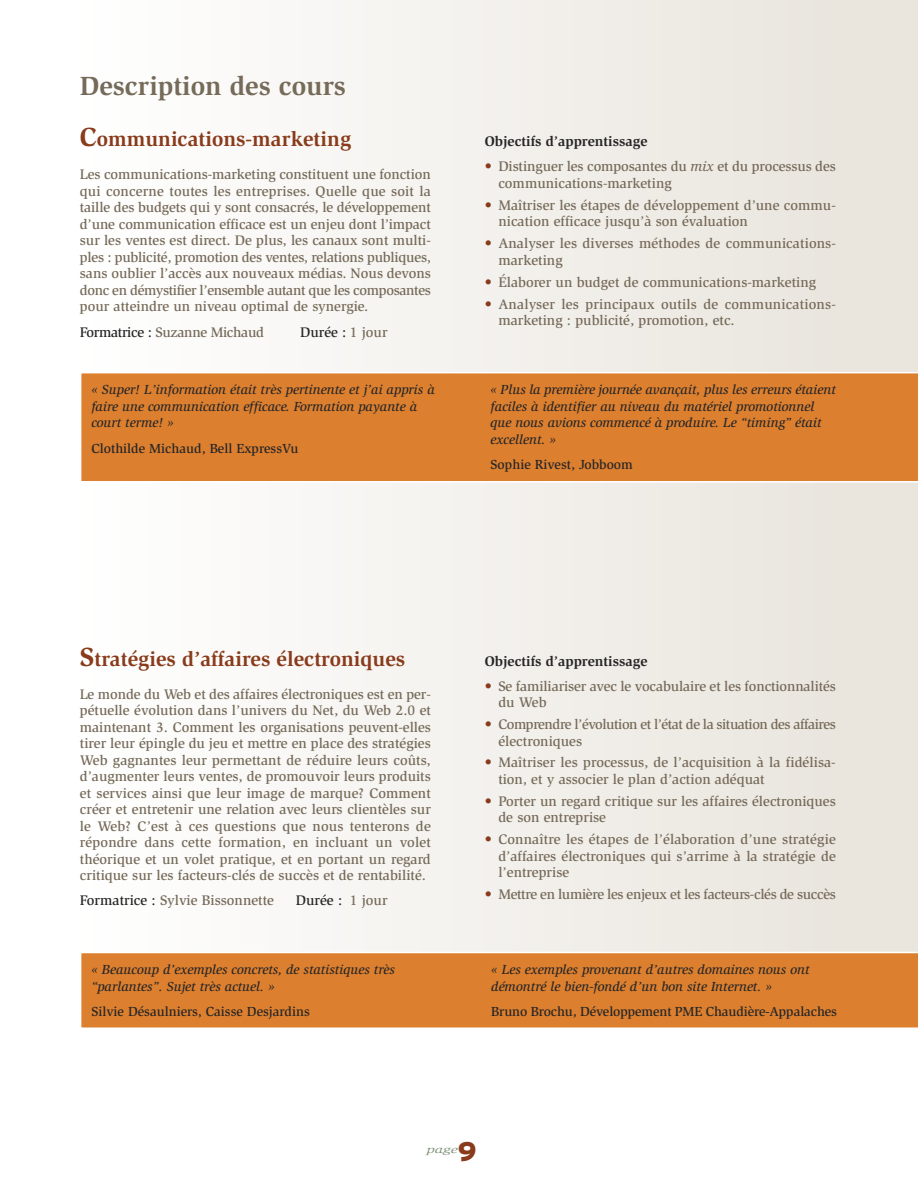
<style>
.page{position:relative;width:918px;height:1188px;background:#fff}
.page>*{position:absolute;margin:0;border:0;box-sizing:border-box;transform-origin:0 0}
.t1{font:700 27px "Slimbach";color:#766a59}
.t2{font:900 27px "Interstate";color:#893b1b}
.t3{font:700 21px "Slimbach";color:#893b1b}
.t4{font:500 14.25px/16.5px "Slimbach";color:#766a59}
.t5{font:500 14.25px "Slimbach";letter-spacing:-.025em;color:#766a59}
.t6{font:500 14.25px/16.5px "Slimbach";letter-spacing:-.03em;color:#766a59}
.t7{font:700 14.25px "Slimbach";color:#272627}
.t8{font:500 14.25px "Slimbach";color:#272627}
.t9{font:italic 500 13.5px/16.5px "Slimbach";color:#272627}
.t10{font:500 13.5px "Slimbach";color:#272627}
.t11{font:italic 10.5px "Slimbach";color:#7a8e75;scale:1.5 1}
.s1{font-size:27px}
.s2{color:#272627}
.s3{color:#766a59}
.s4{color:#893b1b}
.s5{font-style:italic}
</style>
<div class="page">
<div style="left:836px;top:0;width:82px;height:991px;background:#eae6de"></div>
<div style="left:80px;top:0;width:756px;height:989px;background:linear-gradient(to right,#fff,#eae6de)"></div>
<div style="left:80px;top:372px;width:838px;height:111px;background:#dc7f2f"></div>
<div style="left:80px;top:952px;width:838px;height:76px;background:#dc7f2f"></div>
<h1 class="t1" style="left:80px;top:75px;width:267px">Description des cours</h1>
<h2 class="t3" style="left:80px;top:131px;width:273px"><span class="s1">C</span>ommunications-marketing</h2>
<p class="t4" style="left:80px;top:168px;width:353px;text-align:justify">Les communications-marketing constituent une fonction qui concerne toutes les entreprises. Quelle que soit la taille des budgets qui y sont consacrés, le développement d’une communication efficace est un enjeu dont l’impact sur les ventes est direct. De plus, les canaux sont multi&shy;ples : publicité, promotion des ventes, relations publiques, sans oublier l’accès aux nouveaux médias. Nous devons donc en démystifier l’ensemble autant que les composantes pour atteindre un niveau optimal de synergie.</p>
<p class="t5" style="left:80px;top:326px;width:186px"><span class="s2">Formatrice :</span> Suzanne Michaud</p>
<p class="t8" style="left:300px;top:326px;width:89px">Durée : <span class="s3">1 jour</span></p>
<p class="t9" style="left:91px;top:383px;width:345px">« Super! L’information était très pertinente et j’ai appris à faire une communication efficace. Formation payante à court terme! »</p>
<p class="t10" style="left:91px;top:443px;width:208px">Clothilde Michaud, Bell ExpressVu</p>
<p class="t7" style="left:485px;top:136px;width:164px">Objectifs d’apprentissage</p>
<p class="t4" style="left:498px;top:159px;width:339px;text-indent:-14px"><span class="s4">•</span> Distinguer les composantes du <span class="s5">mix</span> et du processus des communications-marketing</p>
<p class="t4" style="left:498px;top:198px;width:339px;text-indent:-14px"><span class="s4">•</span> Maîtriser les étapes de développement d’une commu&shy;nication efficace jusqu’à son évaluation</p>
<p class="t4" style="left:498px;top:236px;width:339px;text-indent:-13px"><span class="s4">•</span> Analyser les diverses méthodes de communications&shy;marketing</p>
<p class="t4" style="left:485px;top:275px;width:333px"><span class="s4">•</span> Élaborer un budget de communications-marketing</p>
<p class="t4" style="left:498px;top:297px;width:339px;text-indent:-14px"><span class="s4">•</span> Analyser les principaux outils de communications&shy;marketing : publicité, promotion, etc.</p>
<p class="t9" style="left:491px;top:383px;width:347px">« Plus la première journée avançait, plus les erreurs étaient faciles à identifier au niveau du matériel promotionnel que nous avions commencé à produire. Le “timing” était excellent. »</p>
<p class="t10" style="left:491px;top:459px;width:144px">Sophie Rivest, Jobboom</p>
<h2 class="t3" style="left:80px;top:651px;width:327px"><span class="s1">S</span>tratégies d’affaires électroniques</h2>
<p class="t4" style="left:80px;top:687px;width:353px;text-align:justify">Le monde du Web et des affaires électroniques est en per&shy;pétuelle évolution dans l’univers du Net, du Web 2.0 et maintenant 3. Comment les organisations peuvent-elles tirer leur épingle du jeu et mettre en place des stratégies Web gagnantes leur permettant de réduire leurs coûts, d’augmenter leurs ventes, de promouvoir leurs produits et services ainsi que leur image de marque? Comment créer et entretenir une relation avec leurs clientèles sur le Web? C’est à ces questions que nous tenterons de répondre dans cette formation, en incluant un volet théorique et un volet pratique, et en portant un regard critique sur les facteurs-clés de succès et de rentabilité.</p>
<p class="t4" style="left:80px;top:893px;width:196px"><span class="s2">Formatrice :</span> Sylvie Bissonnette</p>
<p class="t8" style="left:296px;top:895px;width:93px">Durée : <span class="s3">1 jour</span></p>
<p class="t9" style="left:91px;top:962px;width:305px">« Beaucoup d’exemples concrets, de statistiques très “parlantes”. Sujet très actuel. »</p>
<p class="t10" style="left:91px;top:1006px;width:220px">Silvie Désaulniers, Caisse Desjardins</p>
<p class="t7" style="left:485px;top:655px;width:164px">Objectifs d’apprentissage</p>
<p class="t4" style="left:498px;top:679px;width:339px;text-indent:-13px"><span class="s4">•</span> Se familiariser avec le vocabulaire et les fonctionnalités du Web</p>
<p class="t6" style="left:498px;top:717px;width:339px;text-indent:-14px"><span class="s4">•</span> Comprendre l’évolution et l’état de la situation des affaires électroniques</p>
<p class="t4" style="left:498px;top:756px;width:339px;text-indent:-14px"><span class="s4">•</span> Maîtriser les processus, de l’acquisition à la fidélisa&shy;tion, et y associer le plan d’action adéquat</p>
<p class="t4" style="left:498px;top:794px;width:339px;text-indent:-14px"><span class="s4">•</span> Porter un regard critique sur les affaires électroniques de son entreprise</p>
<p class="t4" style="left:498px;top:832px;width:339px;text-align:justify;text-indent:-13px"><span class="s4">•</span> Connaître les étapes de l’élaboration d’une stratégie d’affaires électroniques qui s’arrime à la stratégie de l’entreprise</p>
<p class="t5" style="left:485px;top:889px;width:353px"><span class="s4">•</span> Mettre en lumière les enjeux et les facteurs-clés de succès</p>
<p class="t9" style="left:491px;top:962px;width:320px">« Les exemples provenant d’autres domaines nous ont démontré le bien-fondé d’un bon site Internet. »</p>
<p class="t10" style="left:491px;top:1006px;width:347px">Bruno Brochu, Développement PME Chaudière-Appalaches</p>
<p class="t11" style="left:426px;top:1146px;width:22px">page</p>
<h1 class="t2" style="left:458px;top:1136px;width:20px">9</h1>
</div>
